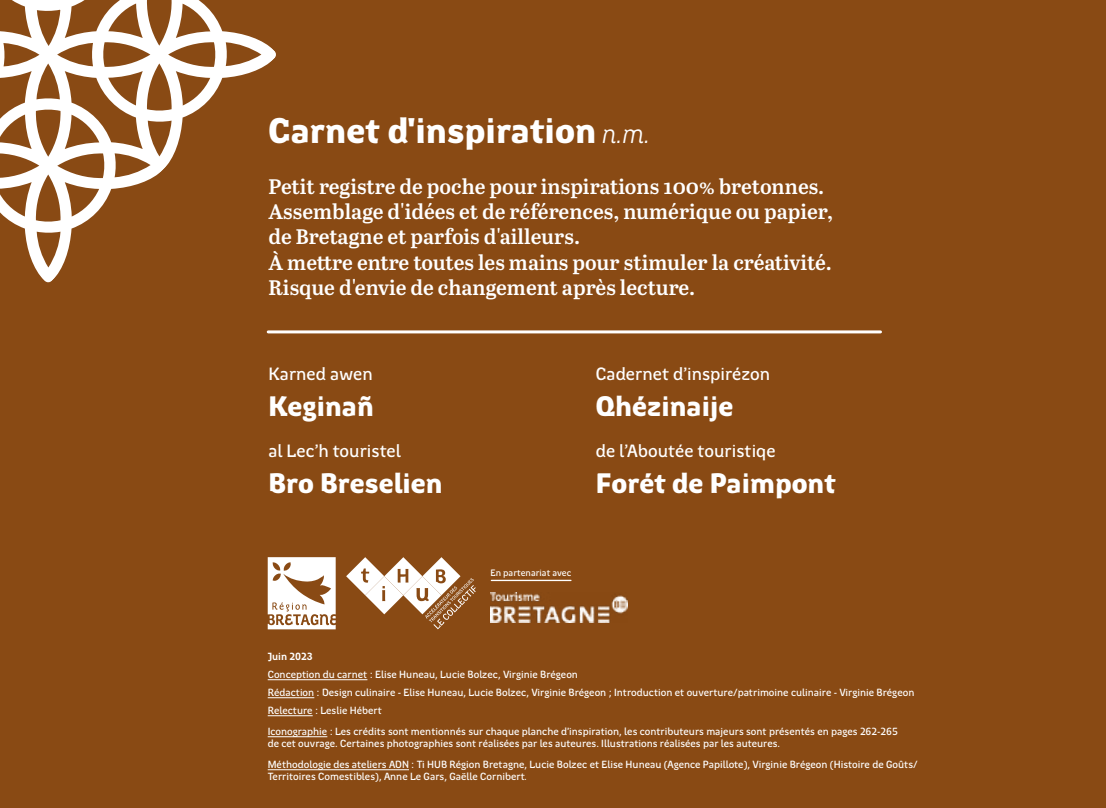
<style>
.page{position:relative;width:1106px;height:808px;background:#894a14}
.page>*{position:absolute;margin:0;border:0;box-sizing:border-box;transform-origin:0 0}
.t1{font:900 36px "Region Bretagne New";color:#fff}
.t2{font:900 28.5px "Region Bretagne New";color:#fff}
.t3{font:600 21px/25.2px "Abril Text";color:#fff}
.t4{font:500 18px "Region Bretagne New";color:#fff}
.t5{font:500 10.5px/18px "Region Bretagne New";color:#fff}
.t6{font:700 10.5px "Region Bretagne New";color:#fff}
.t7{font:500 9.45px "Region Bretagne New";color:#fff}
.s1{font-weight:400;font-style:italic;font-size:27px}
</style>
<div class="page">
<svg style="left:0;top:0;width:276px;height:282px"></svg>
<hr style="left:268px;top:330px;width:612px;height:3px;background:#fff">
<svg style="left:268px;top:557px;width:68px;height:72px"></svg>
<svg style="left:346px;top:557px;width:130px;height:72px"></svg>
<hr style="left:491px;top:580px;width:80px;height:1px;background:#fff">
<hr style="left:268px;top:679px;width:99px;height:1px;background:#fff">
<hr style="left:268px;top:697px;width:46px;height:1px;background:#fff">
<hr style="left:268px;top:715px;width:45px;height:1px;background:#fff">
<hr style="left:268px;top:736px;width:59px;height:1px;background:#fff">
<hr style="left:268px;top:769px;width:141px;height:1px;background:#fff">
<img style="left:490px;top:592px;width:137px;height:30px">
<h1 class="t1" style="left:268px;top:111px;width:383px">Carnet d'inspiration <span class="s1">n.m.</span></h1>
<p class="t3" style="left:268px;top:173px;width:566px">Petit registre de poche pour inspirations 100% bretonnes.<br>Assemblage d'idées et de références, numérique ou papier, de Bretagne et parfois d'ailleurs.<br>À mettre entre toutes les mains pour stimuler la créativité.<br>Risque d'envie de changement après lecture.</p>
<h3 class="t4" style="left:268px;top:364px;width:106px">Karned awen</h3>
<h2 class="t2" style="left:268px;top:390px;width:107px">Keginañ</h2>
<h3 class="t4" style="left:596px;top:364px;width:176px">Cadernet d’inspirézon</h3>
<h2 class="t2" style="left:596px;top:390px;width:139px">Qhézinaije</h2>
<h3 class="t4" style="left:268px;top:441px;width:134px">al Lec’h touristel</h3>
<h3 class="t4" style="left:596px;top:441px;width:181px">de l’Aboutée touristiqe</h3>
<h2 class="t2" style="left:268px;top:467px;width:176px">Bro Breselien</h2>
<h2 class="t2" style="left:596px;top:467px;width:241px">Forét de Paimpont</h2>
<p class="t7" style="left:490px;top:567px;width:82px">En partenariat avec</p>
<p class="t6" style="left:268px;top:651px;width:47px">Juin 2023</p>
<p class="t5" style="left:268px;top:666px;width:648px">Conception du carnet : Elise Huneau, Lucie Bolzec, Virginie Brégeon<br>Rédaction : Design culinaire - Elise Huneau, Lucie Bolzec, Virginie Brégeon ; Introduction et ouverture/patrimoine culinaire - Virginie Brégeon<br>Relecture : Leslie Hébert</p>
<p class="t5" style="left:268px;top:726px;width:632px;line-height:12px">Iconographie : Les crédits sont mentionnés sur chaque planche d’inspiration, les contributeurs majeurs sont présentés en pages 262-265 de cet ouvrage. Certaines photographies sont réalisées par les auteures. Illustrations réalisées par les auteures.</p>
<p class="t5" style="left:268px;top:759px;width:651px;line-height:12px">Méthodologie des ateliers ADN : Ti HUB Région Bretagne, Lucie Bolzec et Elise Huneau (Agence Papillote), Virginie Brégeon (Histoire de Goûts/<br>Territoires Comestibles), Anne Le Gars, Gaëlle Cornibert.</p>
</div>
